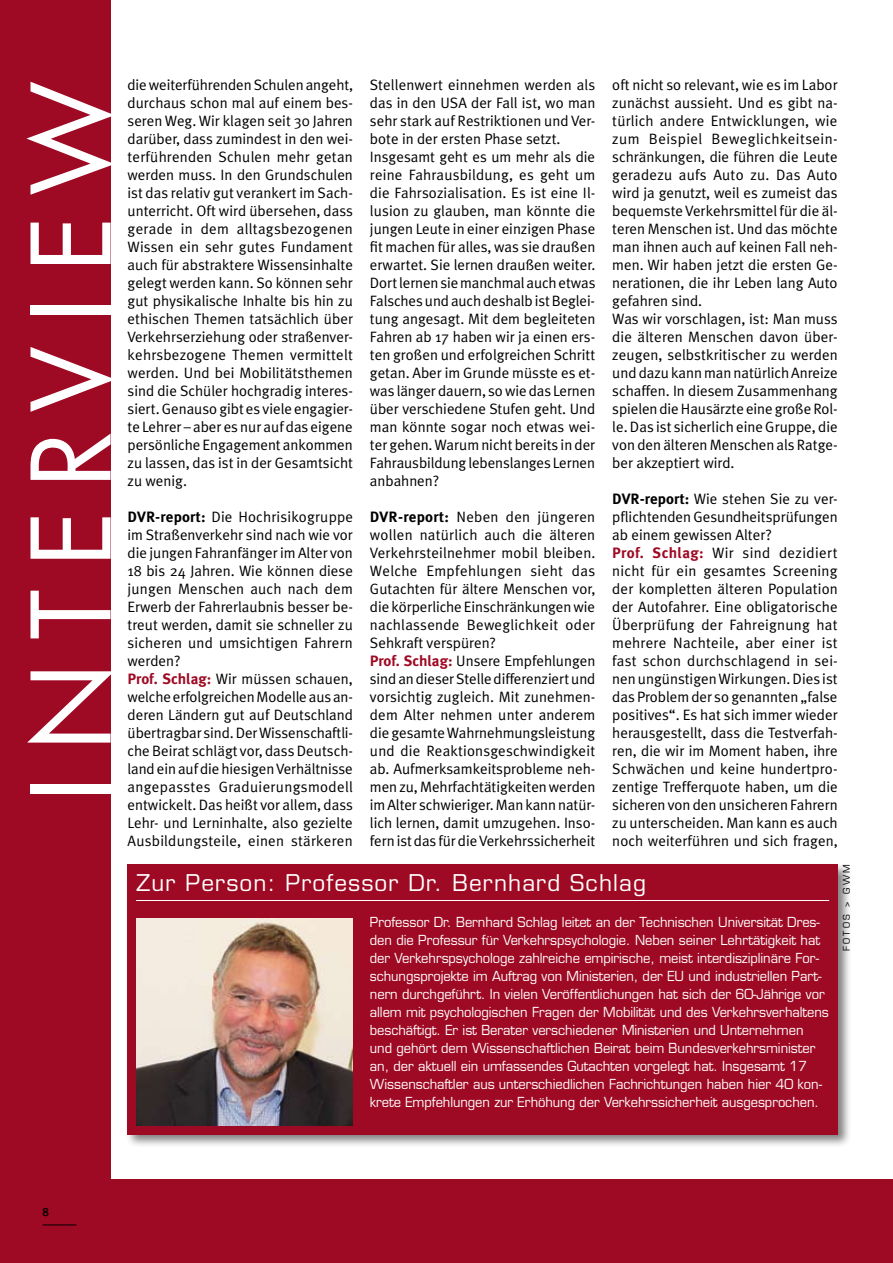
<style>
.page{position:relative;width:893px;height:1263px;background:#fff}
.page>*{position:absolute;margin:0;border:0;box-sizing:border-box;transform-origin:0 0}
.t1{font:120px "Futura T";letter-spacing:.175em;color:#fff}
.t2{font:22.5px "Eurostile";letter-spacing:.05em;color:#fff}
.t3{font:15px/18px "Meta Plus Normal";color:#000}
.t4{font:13.5px/18px "Eurostile";letter-spacing:-.005em;color:#fff;scale:.96 1}
.t5{font:12px "Meta Plus Medium Caps";color:#000}
.t6{font:9px "Eurostile";letter-spacing:.25em;color:#000}
.s1{font-family:"Meta Plus";font-weight:700}
.s2{font-family:"Meta Plus";font-weight:700;color:#9e0923}
</style>
<div class="page">
<div style="left:0;top:0;width:111px;height:1263px;background:#9e0923"></div>
<div style="left:125px;top:862px;width:727px;height:287px;background:#000;opacity:.5"></div>
<div style="left:128px;top:864px;width:710px;height:270px;background:#9e0923"></div>
<hr style="left:136px;top:900px;width:693px;height:1px;background:#fff">
<img style="left:136px;top:918px;width:217px;height:207px">
<div style="left:0;top:1179px;width:893px;height:84px;background:#9e0923"></div>
<hr style="left:43px;top:1224px;width:34px;height:1px;background:#000">
<h1 class="t1" style="left:1px;top:804px;width:724px;rotate:-90deg">Intervi ew</h1>
<p class="t3" style="left:128px;top:76px;width:227px;text-align:justify">die weiterführenden Schulen angeht, durchaus schon mal auf einem bes&shy;seren Weg. Wir klagen seit 30 Jahren darüber, dass zumindest in den wei&shy;terführenden Schulen mehr getan werden muss. In den Grundschulen ist das relativ gut verankert im Sach&shy;unterricht. Oft wird übersehen, dass gerade in dem alltagsbezogenen Wissen ein sehr gutes Fundament auch für abstraktere Wissensinhalte gelegt werden kann. So können sehr gut physikalische Inhalte bis hin zu ethischen Themen tatsächlich über Verkehrserziehung oder straßenver&shy;kehrsbezogene Themen vermittelt werden. Und bei Mobilitätsthemen sind die Schüler hochgradig interes&shy;siert. Genauso gibt es viele engagier&shy;te Lehrer – aber es nur auf das eigene persönliche Engagement ankommen zu lassen, das ist in der Gesamtsicht zu wenig.</p>
<p class="t3" style="left:128px;top:508px;width:227px"><span class="s1">DVR-report:</span> Die Hochrisikogruppe im Straßenverkehr sind nach wie vor die jungen Fahranfänger im Alter von 18 bis 24 Jahren. Wie können diese jungen Menschen auch nach dem Erwerb der Fahrerlaubnis besser be&shy;treut werden, damit sie schneller zu sicheren und umsichtigen Fahrern werden?<br><span class="s2">Prof. Schlag:</span> Wir müssen schauen, welche erfolgreichen Modelle aus an&shy;deren Ländern gut auf Deutschland übertragbar sind. Der Wissenschaftli&shy;che Beirat schlägt vor, dass Deutsch&shy;land ein auf die hiesigen Verhältnisse angepasstes Graduierungsmodell entwickelt. Das heißt vor allem, dass Lehr- und Lerninhalte, also gezielte Ausbildungsteile, einen stärkeren</p>
<p class="t3" style="left:370px;top:76px;width:227px">Stellenwert einnehmen werden als das in den USA der Fall ist, wo man sehr stark auf Restriktionen und Ver&shy;bote in der ersten Phase setzt.<br>Insgesamt geht es um mehr als die reine Fahrausbildung, es geht um die Fahrsozialisation. Es ist eine Il&shy;lusion zu glauben, man könnte die jungen Leute in einer einzigen Phase fit machen für alles, was sie draußen erwartet. Sie lernen draußen weiter.<br>Dort lernen sie manchmal auch etwas Falsches und auch deshalb ist Beglei&shy;tung angesagt. Mit dem begleiteten Fahren ab 17 haben wir ja einen ers&shy;ten großen und erfolgreichen Schritt getan. Aber im Grunde müsste es et&shy;was länger dauern, so wie das Lernen über verschiedene Stufen geht. Und man könnte sogar noch etwas wei&shy;ter gehen. Warum nicht bereits in der Fahrausbildung lebenslanges Lernen anbahnen?</p>
<p class="t3" style="left:370px;top:508px;width:227px"><span class="s1">DVR-report:</span> Neben den jüngeren wollen natürlich auch die älteren Verkehrsteilnehmer mobil bleiben.<br>Welche Empfehlungen sieht das Gutachten für ältere Menschen vor, die körperliche Einschränkungen wie nachlassende Beweglichkeit oder Sehkraft verspüren?<br><span class="s2">Prof. Schlag:</span> Unsere Empfehlungen sind an dieser Stelle differenziert und vorsichtig zugleich. Mit zunehmen&shy;dem Alter nehmen unter anderem die gesamte Wahrnehmungsleistung und die Reaktionsgeschwindigkeit ab. Aufmerksamkeitsprobleme neh&shy;men zu, Mehrfachtätigkeiten werden im Alter schwieriger. Man kann natür&shy;lich lernen, damit umzugehen. Inso&shy;fern ist das für die Verkehrssicherheit</p>
<p class="t3" style="left:612px;top:76px;width:227px">oft nicht so relevant, wie es im Labor zunächst aussieht. Und es gibt na&shy;türlich andere Entwicklungen, wie zum Beispiel Beweglichkeitsein&shy;schränkungen, die führen die Leute geradezu aufs Auto zu. Das Auto wird ja genutzt, weil es zumeist das bequemste Verkehrsmittel für die äl&shy;teren Menschen ist. Und das möchte man ihnen auch auf keinen Fall neh&shy;men. Wir haben jetzt die ersten Ge&shy;nerationen, die ihr Leben lang Auto gefahren sind.<br>Was wir vorschlagen, ist: Man muss die älteren Menschen davon über&shy;zeugen, selbstkritischer zu werden und dazu kann man natürlich Anreize schaffen. In diesem Zusammenhang spielen die Hausärzte eine große Rol&shy;le. Das ist sicherlich eine Gruppe, die von den älteren Menschen als Ratge&shy;ber akzeptiert wird.</p>
<p class="t3" style="left:612px;top:490px;width:227px"><span class="s1">DVR-report:</span> Wie stehen Sie zu ver&shy;pflichtenden Gesundheitsprüfungen ab einem gewissen Alter?<br><span class="s2">Prof. Schlag:</span> Wir sind dezidiert nicht für ein gesamtes Screening der kompletten älteren Population der Autofahrer. Eine obligatorische Überprüfung der Fahreignung hat mehrere Nachteile, aber einer ist fast schon durchschlagend in sei&shy;nen ungünstigen Wirkungen. Dies ist das Problem der so genannten „false positives“. Es hat sich immer wieder herausgestellt, dass die Testverfah&shy;ren, die wir im Moment haben, ihre Schwächen und keine hundertpro&shy;zentige Trefferquote haben, um die sicheren von den unsicheren Fahrern zu unterscheiden. Man kann es auch noch weiterführen und sich fragen,</p>
<h2 class="t2" style="left:136px;top:869px;width:511px">Zur Person: Professor Dr. Bernhard Schlag</h2>
<p class="t4" style="left:370px;top:913px;width:480px">Professor Dr. Bernhard Schlag leitet an der Technischen Universität Dres&shy;den die Professur für Verkehrspsychologie. Neben seiner Lehrtätigkeit hat der Verkehrspsychologe zahlreiche empirische, meist interdisziplinäre For&shy;schungsprojekte im Auftrag von Ministerien, der EU und industriellen Part&shy;nern durchgeführt. In vielen Veröffentlichungen hat sich der 60-Jährige vor allem mit psychologischen Fragen der Mobilität und des Verkehrsverhaltens beschäftigt. Er ist Berater verschiedener Ministerien und Unternehmen und gehört dem Wissenschaftlichen Beirat beim Bundesverkehrsminister an, der aktuell ein umfassendes Gutachten vorgelegt hat. Insgesamt 17<br>Wissenschaftler aus unterschiedlichen Fachrichtungen haben hier 40 kon&shy;krete Empfehlungen zur Erhöhung der Verkehrssicherheit ausgesprochen.</p>
<p class="t6" style="left:841px;top:951px;width:88px;rotate:-90deg">FOTOS &gt; GWM</p>
<p class="t5" style="left:43px;top:1204px;width:8px">8</p>
</div>
